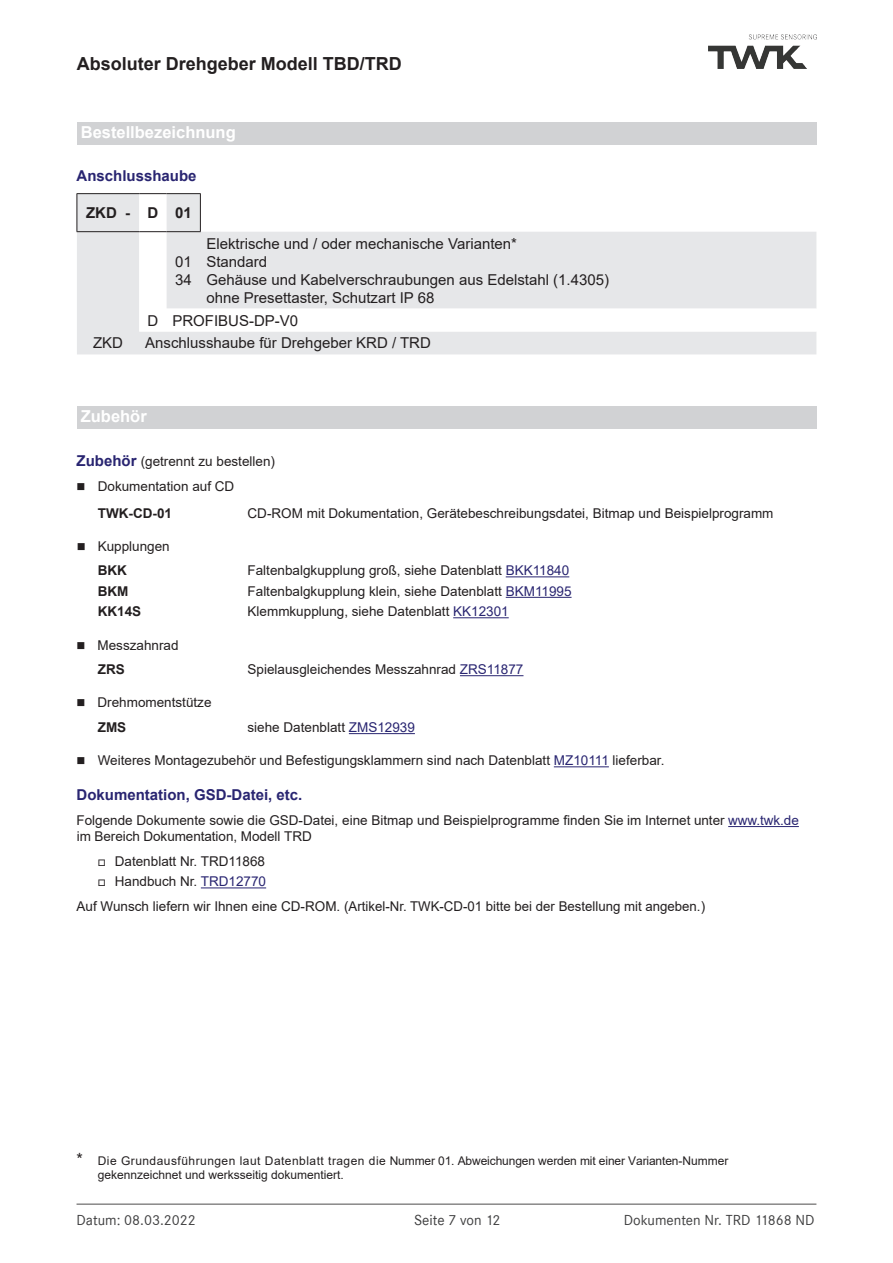
<style>
.page{position:relative;width:893px;height:1263px;background:#fff}
.page>*{position:absolute;margin:0;border:0;box-sizing:border-box;transform-origin:0 0}
.t1{font:700 18px "Arial";color:#231f20}
.t2{font:700 16.5px "Arial";color:#fff}
.t3{font:15px/18px "Arial";color:#231f20}
.t4{font:15px "Corporate S";color:#3e3e3f}
.t5{font:700 15px "Arial";color:#292571}
.t6{font:700 15px "Arial";color:#231f20}
.t7{font:13.5px/24.8px "Arial";color:#231f20}
.t8{font:700 13.5px "Arial";color:#231f20}
.t9{font:12px/14.4px "Arial";color:#231f20}
.s1{font-weight:700;font-size:15px;color:#292571}
.s2{font-weight:700}
.s3{color:#292571}
.s4{font-size:16.5px}
</style>
<div class="page">
<hr style="left:77px;top:1203px;width:739px;height:2px;background:#888787">
<img style="left:709px;top:35px;width:107px;height:33px">
<div style="left:77px;top:194px;width:739px;height:160px;background:#e6e7e9"></div>
<svg style="left:139px;top:194px;width:677px;height:137px;fill:#e6e7e9"></svg>
<hr style="left:166px;top:193px;width:35px;height:1px;background:#231f20">
<hr style="left:77px;top:193px;width:62px;height:1px;background:#231f20">
<hr style="left:77px;top:194px;width:1px;height:37px;background:#231f20">
<svg style="left:139px;top:193px;width:27px;height:1px"></svg>
<hr style="left:77px;top:231px;width:62px;height:1px;background:#231f20">
<svg style="left:139px;top:231px;width:27px;height:1px"></svg>
<hr style="left:166px;top:231px;width:35px;height:1px;background:#231f20">
<hr style="left:200px;top:194px;width:1px;height:37px;background:#231f20">
<div style="left:77px;top:406px;width:739px;height:23px;background:#d1d2d4"></div>
<hr style="left:506px;top:576px;width:63px;height:1px;background:#292571">
<hr style="left:506px;top:597px;width:66px;height:1px;background:#292571">
<hr style="left:453px;top:617px;width:56px;height:1px;background:#292571">
<hr style="left:460px;top:675px;width:63px;height:1px;background:#292571">
<hr style="left:349px;top:733px;width:66px;height:1px;background:#292571">
<hr style="left:554px;top:766px;width:55px;height:1px;background:#292571">
<hr style="left:728px;top:826px;width:71px;height:1px;background:#292571">
<hr style="left:201px;top:887px;width:65px;height:1px;background:#292571">
<div style="left:77px;top:122px;width:739px;height:23px;background:#d1d2d4"></div>
<h1 class="t1" style="left:77px;top:51px;width:327px">Absoluter Drehgeber Modell TBD/TRD</h1>
<p class="t2" style="left:81px;top:121px;width:156px">Bestellbezeichnung</p>
<p class="t5" style="left:77px;top:165px;width:122px">Anschlusshaube</p>
<p class="t6" style="left:86px;top:202px;width:107px">ZKD - D 01</p>
<p class="t3" style="left:147px;top:311px;width:12px">D</p>
<p class="t3" style="left:206px;top:234px;width:404px">Elektrische und / oder mechanische Varianten*<br>Standard<br>Gehäuse und Kabelverschraubungen aus Edelstahl (1.4305) ohne Presettaster, Schutzart IP 68</p>
<p class="t3" style="left:172px;top:311px;width:127px">PROFIBUS-DP-V0</p>
<p class="t3" style="left:175px;top:252px;width:18px">01<br>34</p>
<p class="t3" style="left:93px;top:334px;width:32px">ZKD</p>
<p class="t3" style="left:145px;top:334px;width:287px">Anschlusshaube für Drehgeber KRD / TRD</p>
<p class="t2" style="left:81px;top:405px;width:68px">Zubehör</p>
<p class="t7" style="left:77px;top:449px;width:200px"><span class="s1">Zubehör</span> (getrennt zu bestellen)</p>
<p class="t7" style="left:98px;top:473px;width:138px;line-height:26.5px;text-indent:-21px">■ Dokumentation auf CD<br><span class="s2">TWK-CD-01</span></p>
<p class="t7" style="left:248px;top:500px;width:527px">CD-ROM mit Dokumentation, Gerätebeschreibungsdatei, Bitmap und Beispielprogramm</p>
<p class="t7" style="left:98px;top:533px;width:73px;text-indent:-21px">■ Kupplungen<br><span class="s2">BKK</span></p>
<p class="t7" style="left:248px;top:558px;width:323px">Faltenbalgkupplung groß, siehe Datenblatt <span class="s3">BKK11840</span></p>
<p class="t8" style="left:98px;top:582px;width:32px">BKM</p>
<p class="t7" style="left:248px;top:579px;width:325px">Faltenbalgkupplung klein, siehe Datenblatt <span class="s3">BKM11995</span></p>
<p class="t8" style="left:98px;top:602px;width:45px">KK14S</p>
<p class="t7" style="left:248px;top:599px;width:263px">Klemmkupplung, siehe Datenblatt <span class="s3">KK12301</span></p>
<p class="t7" style="left:98px;top:632px;width:82px;text-indent:-21px">■ Messzahnrad<br><span class="s2">ZRS</span></p>
<p class="t7" style="left:248px;top:657px;width:277px">Spielausgleichendes Messzahnrad <span class="s3">ZRS11877</span></p>
<p class="t7" style="left:98px;top:690px;width:115px;text-indent:-21px">■ Drehmomentstütze<br><span class="s2">ZMS</span></p>
<p class="t7" style="left:248px;top:715px;width:169px">siehe Datenblatt <span class="s3">ZMS12939</span></p>
<p class="t7" style="left:77px;top:748px;width:589px">■ Weiteres Montagezubehör und Befestigungsklammern sind nach Datenblatt <span class="s3">MZ10111</span> lieferbar.</p>
<p class="t5" style="left:77px;top:784px;width:227px">Dokumentation, GSD-Datei, etc.</p>
<p class="t7" style="left:77px;top:812px;width:724px;line-height:16.2px">Folgende Dokumente sowie die GSD-Datei, eine Bitmap und Beispielprogramme finden Sie im Internet unter <span class="s3">www.twk.de </span>im Bereich Dokumentation, Modell TRD</p>
<p class="t7" style="left:98px;top:849px;width:169px">□ Datenblatt Nr. TRD11868</p>
<p class="t7" style="left:77px;top:869px;width:630px;text-indent:21px">□ Handbuch Nr. <span class="s3">TRD12770<br></span>Auf Wunsch liefern wir Ihnen eine CD-ROM. (Artikel-Nr. TWK-CD-01 bitte bei der Bestellung mit angeben.)</p>
<p class="t9" style="left:98px;top:1153px;width:632px;text-indent:-21px"><span class="s4">*</span> Die Grundausführungen laut Datenblatt tragen die Nummer 01. Abweichungen werden mit einer Varianten-Nummer gekennzeichnet und werksseitig dokumentiert.</p>
<p class="t4" style="left:77px;top:1211px;width:121px">Datum: 08.03.2022</p>
<p class="t4" style="left:414px;top:1211px;width:88px">Seite 7 von 12</p>
<p class="t4" style="left:624px;top:1211px;width:192px">Dokumenten Nr. TRD 11868 ND</p>
</div>
